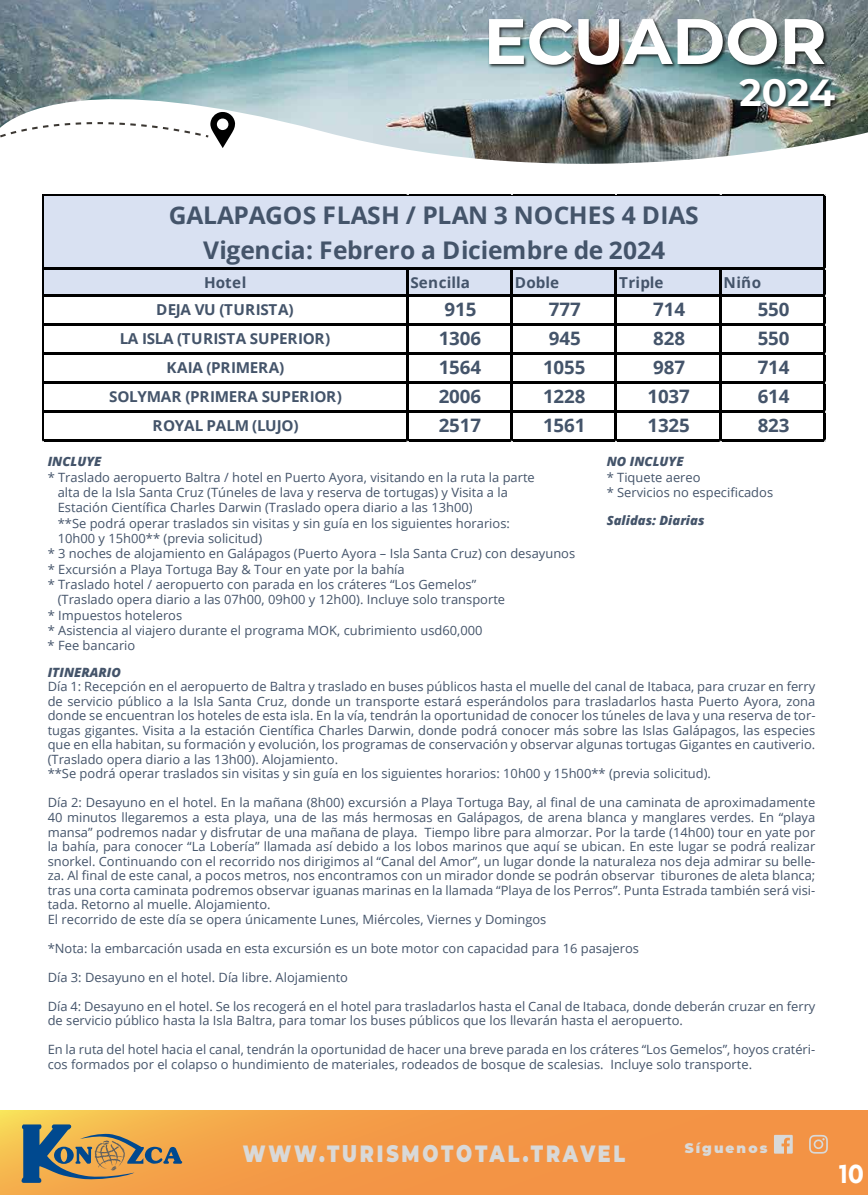
<style>
.page{position:relative;width:868px;height:1195px;background:#fff}
.page>*{position:absolute;margin:0;border:0;box-sizing:border-box;transform-origin:0 0}
.t1{font:700 64.16px "Montserrat";color:#fff}
.t2{font:700 37.76px "Montserrat";color:#fff}
.t3{font:700 25.16px "Grava";color:#fff}
.t4{font:700 24.36px/34.8px "Open Sans";color:#44546a;text-align:center}
.t5{font:900 23.48px "Montserrat";letter-spacing:.15em;color:#d9d9d8;scale:.81 1}
.t6{font:700 18.56px "Open Sans";letter-spacing:-.01em;color:#44546a}
.t7{font:700 15.08px "Open Sans";letter-spacing:-.005em;color:#44546a}
.t8{font:900 13.68px "Montserrat";letter-spacing:.15em;color:#d9d9d8}
.t9{font:12.76px/14.5px "Open Sans";color:#44546a}
.t10{font:italic 800 12.76px "Open Sans";color:#44546a}
</style>
<div class="page">
<img style="left:0;top:0;width:867px;height:200px">
<svg style="left:0;top:1110px;width:867px;height:85px;background:#f39a46"></svg>
<svg style="left:773px;top:1135px;width:19px;height:19px"></svg>
<svg style="left:809px;top:1135px;width:18px;height:19px"></svg>
<svg style="left:0;top:111px;width:235px;height:37px"></svg>
<img style="left:481px;top:7px;width:351px;height:80px">
<img style="left:737px;top:72px;width:103px;height:50px">
<div style="left:43px;top:195px;width:782px;height:101px;background:#d9e1f2"></div>
<hr style="left:43px;top:194px;width:782px;height:1px;background:#000">
<hr style="left:43px;top:267px;width:782px;height:3px;background:#000">
<hr style="left:43px;top:294px;width:782px;height:2px;background:#000">
<hr style="left:43px;top:323px;width:782px;height:2px;background:#000">
<hr style="left:43px;top:352px;width:782px;height:2px;background:#000">
<hr style="left:43px;top:381px;width:782px;height:2px;background:#000">
<hr style="left:43px;top:410px;width:782px;height:2px;background:#000">
<hr style="left:42px;top:194px;width:1px;height:247px;background:#000">
<hr style="left:406px;top:270px;width:2px;height:171px;background:#000">
<hr style="left:510px;top:270px;width:2px;height:171px;background:#000">
<hr style="left:614px;top:270px;width:3px;height:171px;background:#000">
<hr style="left:719px;top:270px;width:2px;height:171px;background:#000">
<hr style="left:43px;top:439px;width:782px;height:2px;background:#000">
<hr style="left:823px;top:195px;width:2px;height:246px;background:#000">
<svg style="left:21px;top:1124px;width:162px;height:59px;background:#a78d61"></svg>
<h1 class="t1" style="left:483px;top:-5px;width:344px">ECUADOR</h1>
<h2 class="t2" style="left:739px;top:66px;width:97px">2024</h2>
<h3 class="t4" style="left:169px;top:198px;width:531px">GALAPAGOS FLASH / PLAN 3 NOCHES 4 DIAS<br>Vigencia: Febrero a Diciembre de 2024</h3>
<p class="t7" style="left:204px;top:272px;width:44px">Hotel</p>
<p class="t7" style="left:410px;top:272px;width:61px">Sencilla</p>
<p class="t7" style="left:515px;top:272px;width:46px">Doble</p>
<p class="t7" style="left:619px;top:272px;width:46px">Triple</p>
<p class="t7" style="left:723px;top:272px;width:39px">Niño</p>
<p class="t7" style="left:156px;top:299px;width:139px">DEJA VU (TURISTA)</p>
<h3 class="t6" style="left:444px;top:296px;width:33px">915</h3>
<h3 class="t6" style="left:549px;top:296px;width:33px">777</h3>
<h3 class="t6" style="left:653px;top:296px;width:33px">714</h3>
<h3 class="t6" style="left:757px;top:296px;width:33px">550</h3>
<p class="t7" style="left:120px;top:328px;width:212px">LA ISLA (TURISTA SUPERIOR)</p>
<h3 class="t6" style="left:438px;top:325px;width:44px">1306</h3>
<h3 class="t6" style="left:549px;top:325px;width:33px">945</h3>
<h3 class="t6" style="left:653px;top:325px;width:33px">828</h3>
<h3 class="t6" style="left:757px;top:325px;width:33px">550</h3>
<p class="t7" style="left:167px;top:357px;width:119px">KAIA (PRIMERA)</p>
<h3 class="t6" style="left:438px;top:354px;width:44px">1564</h3>
<h3 class="t6" style="left:543px;top:354px;width:44px">1055</h3>
<h3 class="t6" style="left:653px;top:354px;width:33px">987</h3>
<h3 class="t6" style="left:757px;top:354px;width:33px">714</h3>
<p class="t7" style="left:109px;top:386px;width:234px">SOLYMAR (PRIMERA SUPERIOR)</p>
<h3 class="t6" style="left:438px;top:383px;width:44px">2006</h3>
<h3 class="t6" style="left:543px;top:383px;width:44px">1228</h3>
<h3 class="t6" style="left:647px;top:383px;width:44px">1037</h3>
<h3 class="t6" style="left:757px;top:383px;width:33px">614</h3>
<p class="t7" style="left:152px;top:415px;width:147px">ROYAL PALM (LUJO)</p>
<h3 class="t6" style="left:438px;top:412px;width:44px">2517</h3>
<h3 class="t6" style="left:543px;top:412px;width:44px">1561</h3>
<h3 class="t6" style="left:647px;top:412px;width:44px">1325</h3>
<h3 class="t6" style="left:757px;top:412px;width:33px">823</h3>
<p class="t10" style="left:48px;top:452px;width:55px">INCLUYE</p>
<p class="t9" style="left:48px;top:469px;width:488px">* Traslado aeropuerto Baltra / hotel en Puerto Ayora, visitando en la ruta la parte</p>
<p class="t9" style="left:58px;top:485px;width:451px">alta de la Isla Santa Cruz (Túneles de lava y reserva de tortugas) y Visita a la</p>
<p class="t9" style="left:58px;top:500px;width:416px">Estación Científica Charles Darwin (Traslado opera diario a las 13h00)</p>
<p class="t9" style="left:58px;top:515px;width:453px">**Se podrá operar traslados sin visitas y sin guía en los siguientes horarios:</p>
<p class="t9" style="left:58px;top:531px;width:206px">10h00 y 15h00** (previa solicitud)</p>
<p class="t9" style="left:48px;top:546px;width:529px">* 3 noches de alojamiento en Galápagos (Puerto Ayora – Isla Santa Cruz) con desayunos</p>
<p class="t9" style="left:48px;top:561px;width:358px">* Excursión a Playa Tortuga Bay &amp; Tour en yate por la bahía</p>
<p class="t9" style="left:48px;top:577px;width:430px">* Traslado hotel / aeropuerto con parada en los cráteres “Los Gemelos”</p>
<p class="t9" style="left:58px;top:592px;width:449px">(Traslado opera diario a las 07h00, 09h00 y 12h00). Incluye solo transporte</p>
<p class="t9" style="left:48px;top:607px;width:136px">* Impuestos hoteleros</p>
<p class="t9" style="left:48px;top:623px;width:436px">* Asistencia al viajero durante el programa MOK, cubrimiento usd60,000</p>
<p class="t9" style="left:48px;top:638px;width:89px">* Fee bancario</p>
<p class="t10" style="left:606px;top:452px;width:78px">NO INCLUYE</p>
<p class="t9" style="left:606px;top:469px;width:168px;line-height:15.3px">* Tiquete aereo<br>* Servicios no especificados</p>
<p class="t10" style="left:606px;top:510px;width:99px">Salidas: Diarias</p>
<p class="t10" style="left:48px;top:662px;width:75px">ITINERARIO</p>
<p class="t9" style="left:48px;top:679px;width:769px">Día 1: Recepción en el aeropuerto de Baltra y traslado en buses públicos hasta el muelle del canal de Itabaca, para cruzar en ferry de servicio público a la Isla Santa Cruz, donde un transporte estará esperándolos para trasladarlos hasta Puerto Ayora, zona donde se encuentran los hoteles de esta isla. En la vía, tendrán la oportunidad de conocer los túneles de lava y una reserva de tor&shy;tugas gigantes. Visita a la estación Científica Charles Darwin, donde podrá conocer más sobre las Islas Galápagos, las especies que en ella habitan, su formación y evolución, los programas de conservación y observar algunas tortugas Gigantes en cautiverio. (Traslado opera diario a las 13h00). Alojamiento.<br>**Se podrá operar traslados sin visitas y sin guía en los siguientes horarios: 10h00 y 15h00** (previa solicitud).</p>
<p class="t9" style="left:48px;top:795px;width:769px">Día 2: Desayuno en el hotel. En la mañana (8h00) excursión a Playa Tortuga Bay, al final de una caminata de aproximadamente 40 minutos llegaremos a esta playa, una de las más hermosas en Galápagos, de arena blanca y manglares verdes. En “playa mansa” podremos nadar y disfrutar de una mañana de playa. Tiempo libre para almorzar. Por la tarde (14h00) tour en yate por la bahía, para conocer “La Lobería” llamada así debido a los lobos marinos que aquí se ubican. En este lugar se podrá realizar snorkel. Continuando con el recorrido nos dirigimos al “Canal del Amor”, un lugar donde la naturaleza nos deja admirar su belle&shy;za. Al final de este canal, a pocos metros, nos encontramos con un mirador donde se podrán observar tiburones de aleta blanca; tras una corta caminata podremos observar iguanas marinas en la llamada “Playa de los Perros”. Punta Estrada también será visi&shy;tada. Retorno al muelle. Alojamiento.<br>El recorrido de este día se opera únicamente Lunes, Miércoles, Viernes y Domingos</p>
<p class="t9" style="left:48px;top:940px;width:592px">*Nota: la embarcación usada en esta excursión es un bote motor con capacidad para 16 pasajeros</p>
<p class="t9" style="left:48px;top:969px;width:302px">Día 3: Desayuno en el hotel. Día libre. Alojamiento</p>
<p class="t9" style="left:48px;top:998px;width:769px">Día 4: Desayuno en el hotel. Se los recogerá en el hotel para trasladarlos hasta el Canal de Itabaca, donde deberán cruzar en ferry de servicio público hasta la Isla Baltra, para tomar los buses públicos que los llevarán hasta el aeropuerto.</p>
<p class="t9" style="left:48px;top:1042px;width:769px">En la ruta del hotel hacia el canal, tendrán la oportunidad de hacer una breve parada en los cráteres “Los Gemelos”, hoyos cratéri&shy;cos formados por el colapso o hundimiento de materiales, rodeados de bosque de scalesias. Incluye solo transporte.</p>
<h3 class="t5" style="left:243px;top:1136px;width:473px">WWW.TURISMOTOTAL.TRAVEL</h3>
<p class="t8" style="left:684px;top:1138px;width:84px">Síguenos</p>
<h3 class="t3" style="left:838px;top:1159px;width:27px">10</h3>
</div>
